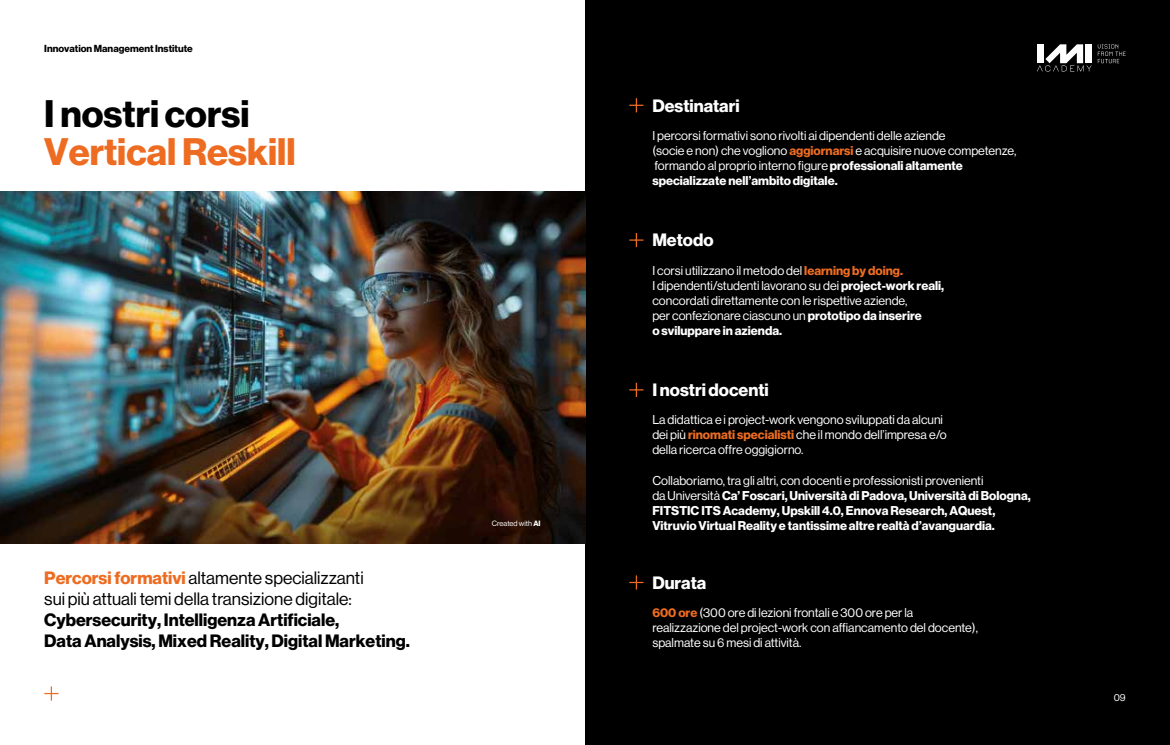
<style>
.page{position:relative;width:1170px;height:745px;background:#fff}
.page>*{position:absolute;margin:0;border:0;box-sizing:border-box;transform-origin:0 0}
.t1{font:37.5px "N Haas Grotesk DS Pro 75 Bd";color:#ed6c21}
.t2{font:37.5px "N Haas Grotesk DS Pro 75 Bd";color:#000}
.t3{font:17.5px/21px "N Haas Grotesk DS Pro 55 Rg";color:#000}
.t4{font:17.5px/21px "N Haas Grotesk DS Pro 75 Bd";color:#000}
.t5{font:17.5px "N Haas Grotesk DS Pro 75 Bd";color:#fff}
.t6{font:12.5px/15px "N Haas Grotesk DS Pro 55 Rg";color:#fff}
.t7{font:12.5px/15px "N Haas Grotesk DS Pro 75 Bd";color:#fff}
.t8{font:10px "N Haas Grotesk DS Pro 75 Bd";color:#000}
.t9{font:10px "N Haas Grotesk DS Pro 55 Rg";color:#fff}
.t10{font:7.5px "N Haas Grotesk DS Pro 55 Rg";color:#fff}
.s1{font-family:"N Haas Grotesk DS Pro 75 Bd";color:#ed6c21}
.s2{font-family:"N Haas Grotesk DS Pro 75 Bd"}
.s3{font-family:"N Haas Grotesk DS Pro 55 Rg"}
</style>
<div class="page">
<div style="left:585px;top:0;width:584px;height:744px;background:#000"></div>
<img style="left:0;top:191px;width:585px;height:352px">
<svg style="left:629px;top:98px;width:14px;height:14px"></svg>
<svg style="left:629px;top:233px;width:14px;height:14px"></svg>
<svg style="left:629px;top:575px;width:14px;height:14px"></svg>
<svg style="left:629px;top:382px;width:14px;height:15px"></svg>
<svg style="left:44px;top:686px;width:14px;height:14px"></svg>
<svg style="left:1037px;top:44px;width:54px;height:28px"></svg>
<svg style="left:1097px;top:44px;width:28px;height:19px"></svg>
<p class="t8" style="left:44px;top:43px;width:150px">Innovation Management Institute</p>
<h1 class="t2" style="left:44px;top:92px;width:206px">I nostri corsi</h1>
<h1 class="t1" style="left:44px;top:129px;width:253px">Vertical Reskill</h1>
<h2 class="t3" style="left:44px;top:566px;width:321px"><span class="s1">Percorsi formativi</span> altamente specializzanti sui più attuali temi della transizione digitale:</h2>
<h2 class="t4" style="left:44px;top:609px;width:367px">Cybersecurity, Intelligenza Artificiale,<br>Data Analysis, Mixed Reality, Digital Marketing.</h2>
<p class="t10" style="left:492px;top:518px;width:50px">Created with <span class="s2">AI</span></p>
<h2 class="t5" style="left:652px;top:95px;width:89px">Destinatari</h2>
<p class="t6" style="left:652px;top:128px;width:365px">I percorsi formativi sono rivolti ai dipendenti delle aziende<br>(socie e non) che vogliono <span class="s1">aggiornarsi</span> e acquisire nuove competenze, formando al proprio interno figure <span class="s2">professionali altamente</span></p>
<p class="t7" style="left:652px;top:173px;width:187px">specializzate nell’ambito digitale.</p>
<h2 class="t5" style="left:652px;top:230px;width:63px">Metodo</h2>
<p class="t6" style="left:652px;top:262px;width:293px">I corsi utilizzano il metodo del <span class="s1">learning by doing.<br></span>I dipendenti/studenti lavorano su dei <span class="s2">project-work reali, </span>concordati direttamente con le rispettive aziende,<br>per confezionare ciascuno un <span class="s2">prototipo da inserire</span></p>
<p class="t7" style="left:652px;top:323px;width:131px">o sviluppare in azienda.</p>
<h2 class="t5" style="left:652px;top:379px;width:118px">I nostri docenti</h2>
<p class="t6" style="left:652px;top:412px;width:296px">La didattica e i project-work vengono sviluppati da alcuni dei più <span class="s1">rinomati specialisti</span> che il mondo dell’impresa e/o della ricerca offre oggigiorno.</p>
<p class="t6" style="left:652px;top:472px;width:332px">Collaboriamo, tra gli altri, con docenti e professionisti provenienti</p>
<p class="t7" style="left:652px;top:487px;width:380px"><span class="s3">da Università</span> Ca’ Foscari, Università di Padova, Università di Bologna,<br>FITSTIC ITS Academy, Upskill 4.0, Ennova Research, AQuest,<br>Vitruvio Virtual Reality e tantissime altre realtà d’avanguardia.</p>
<h2 class="t5" style="left:652px;top:572px;width:56px">Durata</h2>
<p class="t6" style="left:652px;top:604px;width:327px"><span class="s1">600 ore</span> (300 ore di lezioni frontali e 300 ore per la realizzazione del project-work con affiancamento del docente), spalmate su 6 mesi di attività.</p>
<p class="t9" style="left:1113px;top:691px;width:13px">09</p>
</div>
